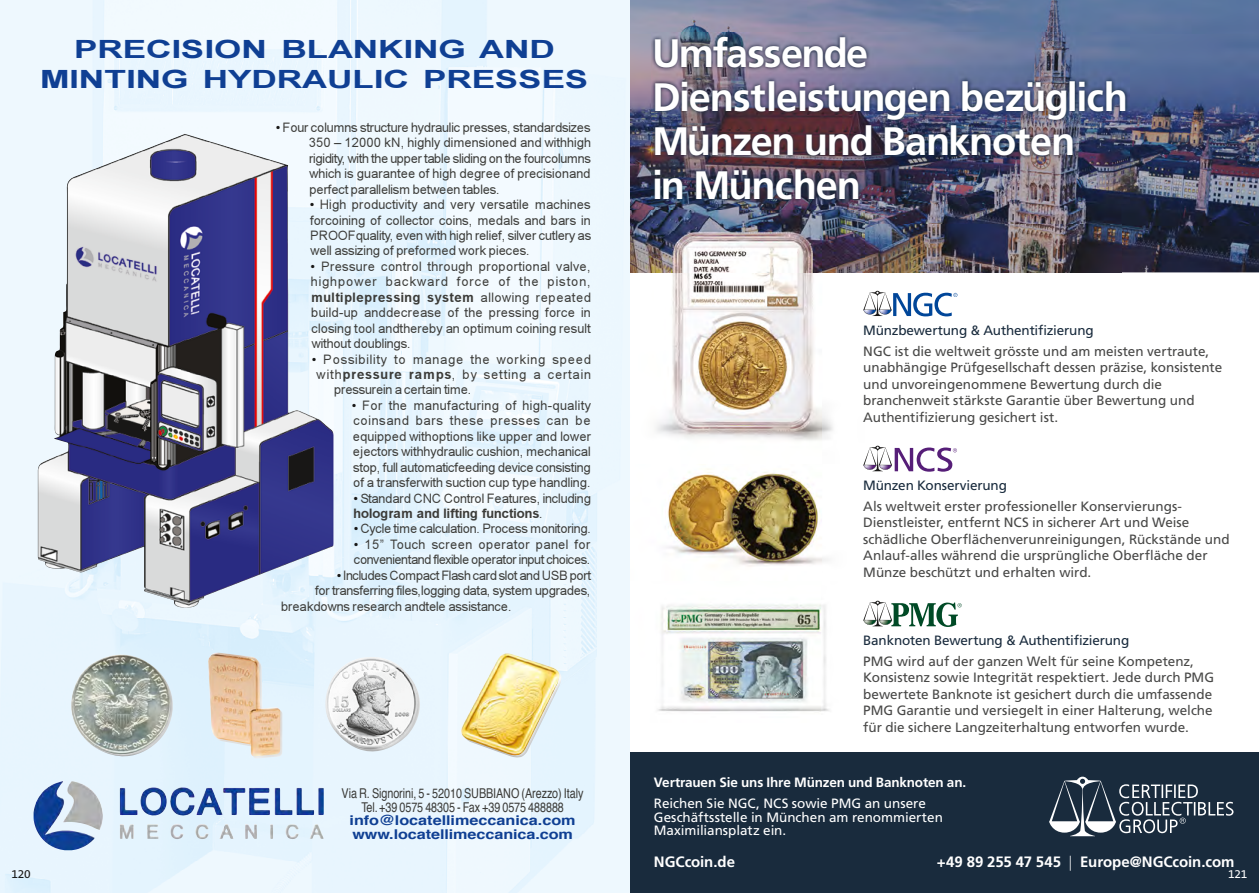
<style>
.page{position:relative;width:1259px;height:893px;background:#fff}
.page>*{position:absolute;margin:0;border:0;box-sizing:border-box;transform-origin:0 0}
.t1{font:700 39.6px/44.2px "Frutiger LT Std";letter-spacing:-.03em;color:#fff}
.t2{font:24.75px/29.7px "TT206 AO00";color:#0f3f93;text-align:center;scale:1.4 1}
.t3{font:700 15px "Frutiger LT Std";letter-spacing:-.005em;color:#fff}
.t4{font:13.5px/16.5px "Frutiger LT Std";letter-spacing:-.005em;color:#484847}
.t5{font:13.5px/13.5px "Helvetica";letter-spacing:-.005em;color:#3a3a37;text-align:center;scale:.8 1}
.t6{font:700 13.5px/20.9px "Frutiger LT Std";letter-spacing:-.01em;color:#fff}
.t7{font:13.5px/14px "Frutiger LT Std";color:#fff}
.t8{font:12.9px/15.5px "TT2063 O00";letter-spacing:-.01em;color:#3b3b38;text-align:justify}
.t9{font:12.9px/15.5px "TT2063 O00";letter-spacing:-.03em;color:#3b3b38}
.t10{font:12.9px "TT2063 O00";letter-spacing:.06em;color:#3b3b38}
.t11{font:12.9px "TT2063 O00";letter-spacing:.065em;color:#3b3b38}
.Seitenzahl{font:12px "The Sans B W5 Plain";color:#181716}
.Seitenzahl-2{font:12px "The Sans B W5 Plain";color:#fff}
.s1{color:#181716}
.s2{font-family:"TT2066 O00"}
.s3{color:#192b3d}
.s4{font-weight:400}
.s5{font-weight:300;font-stretch:condensed}
.s6{font-weight:700;color:#0f3f93}
</style>
<div class="page">
<div style="left:629px;top:752px;width:630px;height:141px;background:#192b3d"></div>
<img style="left:629px;top:0;width:630px;height:34px">
<img style="left:629px;top:34px;width:37px;height:176px">
<img style="left:1121px;top:34px;width:138px;height:238px">
<img style="left:666px;top:203px;width:455px;height:22px">
<img style="left:864px;top:225px;width:257px;height:47px">
<img style="left:629px;top:210px;width:235px;height:513px">
<img style="left:630px;top:272px;width:234px;height:1px">
<img style="left:651px;top:33px;width:478px;height:170px">
<svg style="left:1049px;top:777px;width:184px;height:59px"></svg>
<svg style="left:863px;top:291px;width:94px;height:25px"></svg>
<svg style="left:863px;top:446px;width:94px;height:26px"></svg>
<svg style="left:863px;top:601px;width:98px;height:26px"></svg>
<img style="left:0;top:0;width:629px;height:893px">
<img style="left:73px;top:657px;width:100px;height:99px">
<img style="left:463px;top:656px;width:98px;height:101px">
<img style="left:327px;top:659px;width:93px;height:92px">
<img style="left:210px;top:655px;width:72px;height:103px">
<img style="left:71px;top:655px;width:100px;height:99px">
<img style="left:461px;top:653px;width:98px;height:102px">
<img style="left:325px;top:657px;width:93px;height:92px">
<img style="left:208px;top:653px;width:72px;height:103px">
<img style="left:38px;top:134px;width:295px;height:474px">
<img style="left:34px;top:781px;width:290px;height:69px">
<p class="t2" style="left:40px;top:34px;width:393px">PRECISION BLANKING AND<br>MINTING HYDRAULIC PRESSES</p>
<p class="t8" style="left:309px;top:120px;width:283px;text-indent:-33px"><span class="s1">•</span> Four columns structure hydraulic presses, standardsizes 350 – 12000 kN, highly dimensioned and withhigh rigidity, with the upper table sliding on the fourcolumns which is guarantee of high degree of precisionand perfect parallelism between tables.</p>
<p class="t8" style="left:310px;top:197px;width:283px"><span class="s1">•</span> High productivity and very versatile machines forcoining of collector coins, medals and bars in PROOFquality, even with high relief, silver cutlery as well assizing of preformed work pieces.</p>
<p class="t8" style="left:311px;top:259px;width:282px"><span class="s1">•</span> Pressure control through proportional valve, highpower backward force of the piston, <span class="s2">multiplepressing system</span> allowing repeated build-up anddecrease of the pressing force in closing tool andthereby an optimum coining result without doublings.</p>
<p class="t10" style="left:312px;top:352px;width:280px"><span class="s1">•</span> Possibility to manage the working speed</p>
<p class="t11" style="left:317px;top:367px;width:276px">with<span class="s2">pressure ramps</span>, by setting a certain</p>
<p class="t8" style="left:334px;top:382px;width:139px">pressurein a certain time.</p>
<p class="t8" style="left:352px;top:398px;width:241px"><span class="s1">•</span> For the manufacturing of high-quality coinsand bars these presses can be equipped withoptions like upper and lower ejectors withhydraulic cushion, mechanical stop, full automaticfeeding device consisting of a transferwith suction cup type handling.</p>
<p class="t8" style="left:353px;top:490px;width:239px"><span class="s1">•</span> Standard CNC Control Features, including <span class="s2">hologram and lifting functions</span>.</p>
<p class="t8" style="left:354px;top:521px;width:239px"><span class="s1">•</span> Cycle time calculation. Process monitoring.</p>
<p class="t9" style="left:354px;top:537px;width:238px"><span class="s1">•</span> 15” Touch screen operator panel for convenientand flexible operator input choices.</p>
<p class="t9" style="left:337px;top:568px;width:255px"><span class="s1">•</span> Includes Compact Flash card slot and USB port</p>
<p class="t8" style="left:315px;top:583px;width:277px">for transferring files,logging data, system upgrades,</p>
<p class="t8" style="left:281px;top:598px;width:232px">breakdowns research andtele assistance.</p>
<p class="t1" style="left:652px;top:31px;width:477px">Umfassende<br>Dienstleistungen bezüglich<br>Münzen und Banknoten<br>in München</p>
<p class="t4" style="left:863px;top:319px;width:347px;line-height:21px"><span class="s3">Münzbewertung &amp; Authentifizierung<br></span>NGC ist die weltweit grösste und am meisten vertraute,</p>
<p class="t4" style="left:863px;top:359px;width:360px">unabhängige Prüfgesellschaft dessen präzise, konsistente und unvoreingenommene Bewertung durch die branchenweit stärkste Garantie über Bewertung und Authentifizierung gesichert ist.</p>
<p class="t4" style="left:863px;top:475px;width:320px;line-height:21px"><span class="s3">Münzen Konservierung<br></span>Als weltweit erster professioneller Konservierungs-</p>
<p class="t4" style="left:863px;top:514px;width:368px">Dienstleister, entfernt NCS in sicherer Art und Weise schädliche Oberflächenverunreinigungen, Rückstände und Anlauf-alles während die ursprüngliche Oberfläche der Münze beschützt und erhalten wird.</p>
<p class="t4" style="left:863px;top:630px;width:332px;line-height:21px"><span class="s3">Banknoten Bewertung &amp; Authentifizierung<br></span>PMG wird auf der ganzen Welt für seine Kompetenz,</p>
<p class="t4" style="left:863px;top:669px;width:352px">Konsistenz sowie Integrität respektiert. Jede durch PMG bewertete Banknote ist gesichert durch die umfassende PMG Garantie und versiegelt in einer Halterung, welche für die sichere Langzeiterhaltung entworfen wurde.</p>
<p class="t6" style="left:654px;top:772px;width:314px">Vertrauen Sie uns Ihre Münzen und Banknoten an.<br><span class="s4">Reichen Sie NGC, NCS sowie PMG an unsere</span></p>
<p class="t7" style="left:654px;top:810px;width:290px">Geschäftsstelle in München am renommierten<br>Maximiliansplatz ein.</p>
<p class="t3" style="left:937px;top:853px;width:299px">+49 89 255 47 545 <span class="s5">|</span> Europe@NGCcoin.com</p>
<p class="t5" style="left:342px;top:787px;width:304px">Via R. Signorini, 5 - 52010 SUBBIANO (Arezzo) Italy Tel. +39 0575 48305 - Fax +39 0575 488888 <span class="s6">info@locatellimeccanica.com www.locatellimeccanica.com</span></p>
<p class="t3" style="left:654px;top:853px;width:83px">NGCcoin.de</p>
<p class="Seitenzahl" style="left:12px;top:867px;width:21px">120</p>
<p class="Seitenzahl-2" style="left:1228px;top:867px;width:21px">121</p>
</div>
